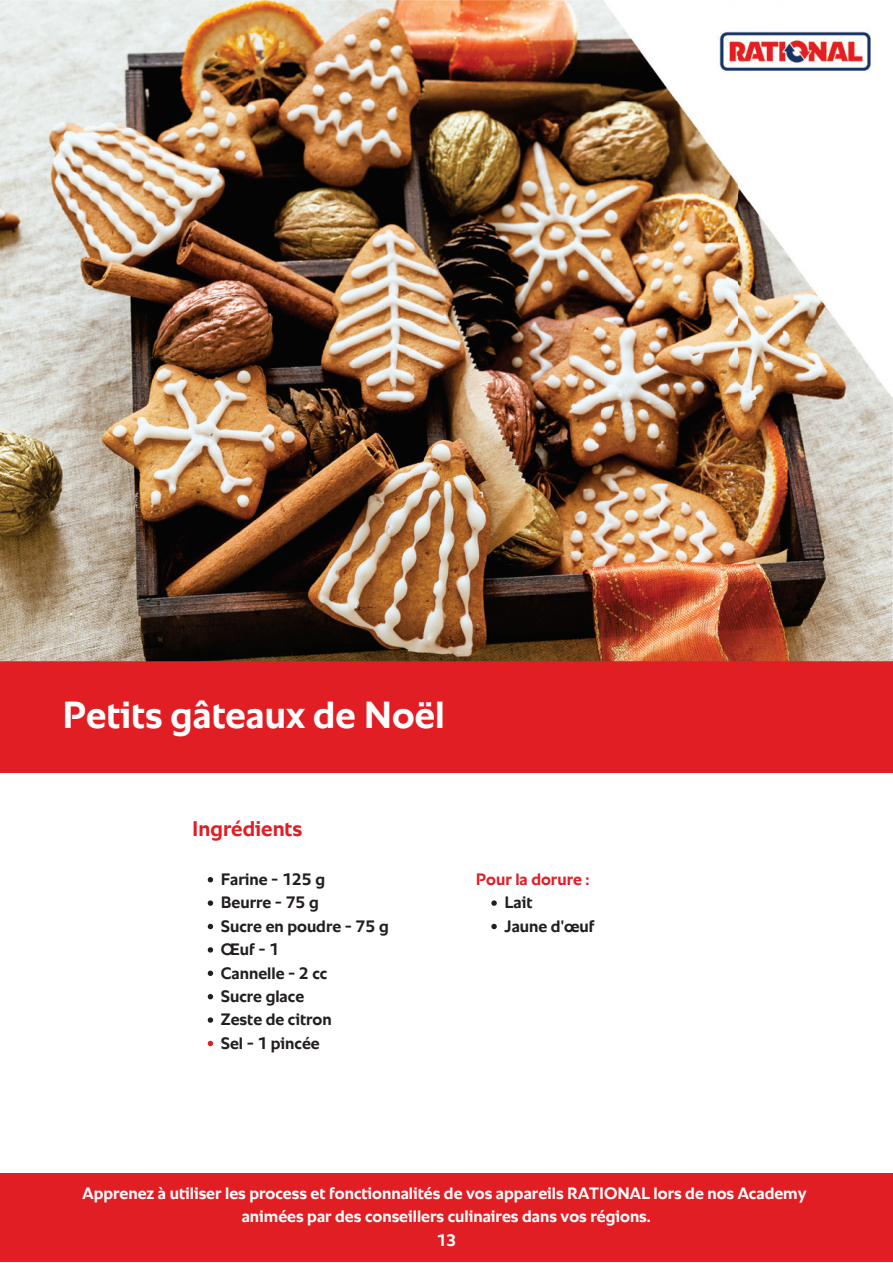
<style>
.page{position:relative;width:893px;height:1263px;background:#fff}
.page>*{position:absolute;margin:0;border:0;box-sizing:border-box;transform-origin:0 0}
.t1{font:700 38.4px "RATIONAL Sans TT";color:#fff}
.t2{font:700 21.6px "RATIONAL Sans TT";color:#e21e25}
.t3{font:700 16.8px/23.4px "RATIONAL Sans TT";color:#fff;text-align:center}
.t4{font:700 16.8px/23.4px "RATIONAL Sans TT";color:#231f20}
.t5{font:700 16.8px "RATIONAL Sans TT";color:#e21e25}
</style>
<div class="page">
<div style="left:0;top:661px;width:893px;height:112px;background:#e21e25"></div>
<img style="left:0;top:0;width:893px;height:661px">
<img style="left:601px;top:0;width:292px;height:422px">
<div style="left:0;top:1173px;width:893px;height:89px;background:#e21e25"></div>
<svg style="left:208px;top:877px;width:5px;height:5px"></svg>
<svg style="left:208px;top:900px;width:5px;height:6px"></svg>
<svg style="left:208px;top:924px;width:5px;height:5px"></svg>
<svg style="left:208px;top:947px;width:5px;height:6px"></svg>
<svg style="left:208px;top:971px;width:5px;height:5px"></svg>
<svg style="left:208px;top:994px;width:5px;height:5px"></svg>
<svg style="left:208px;top:1017px;width:5px;height:6px"></svg>
<svg style="left:208px;top:1041px;width:5px;height:5px"></svg>
<svg style="left:491px;top:900px;width:6px;height:6px"></svg>
<svg style="left:491px;top:924px;width:6px;height:5px"></svg>
<h1 class="t1" style="left:63px;top:692px;width:384px">Petits gâteaux de Noël</h1>
<p class="t2" style="left:192px;top:816px;width:112px">Ingrédients</p>
<p class="t4" style="left:221px;top:868px;width:169px">Farine - 125 g<br>Beurre - 75 g<br>Sucre en poudre - 75 g<br>Œuf-1<br>Cannelle - 2 cc<br>Sucre glace<br>Zeste de citron<br>Sel - 1 pincée</p>
<p class="t5" style="left:476px;top:869px;width:115px">Pour la dorure :</p>
<p class="t4" style="left:504px;top:892px;width:92px">Lait<br>Jaune d'œuf</p>
<p class="t3" style="left:83px;top:1182px;width:725px">Apprenez à utiliser les process et fonctionnalités de vos appareils RATIONAL lors de nos Academy animées par des conseillers culinaires dans vos régions.<br>13</p>
</div>
